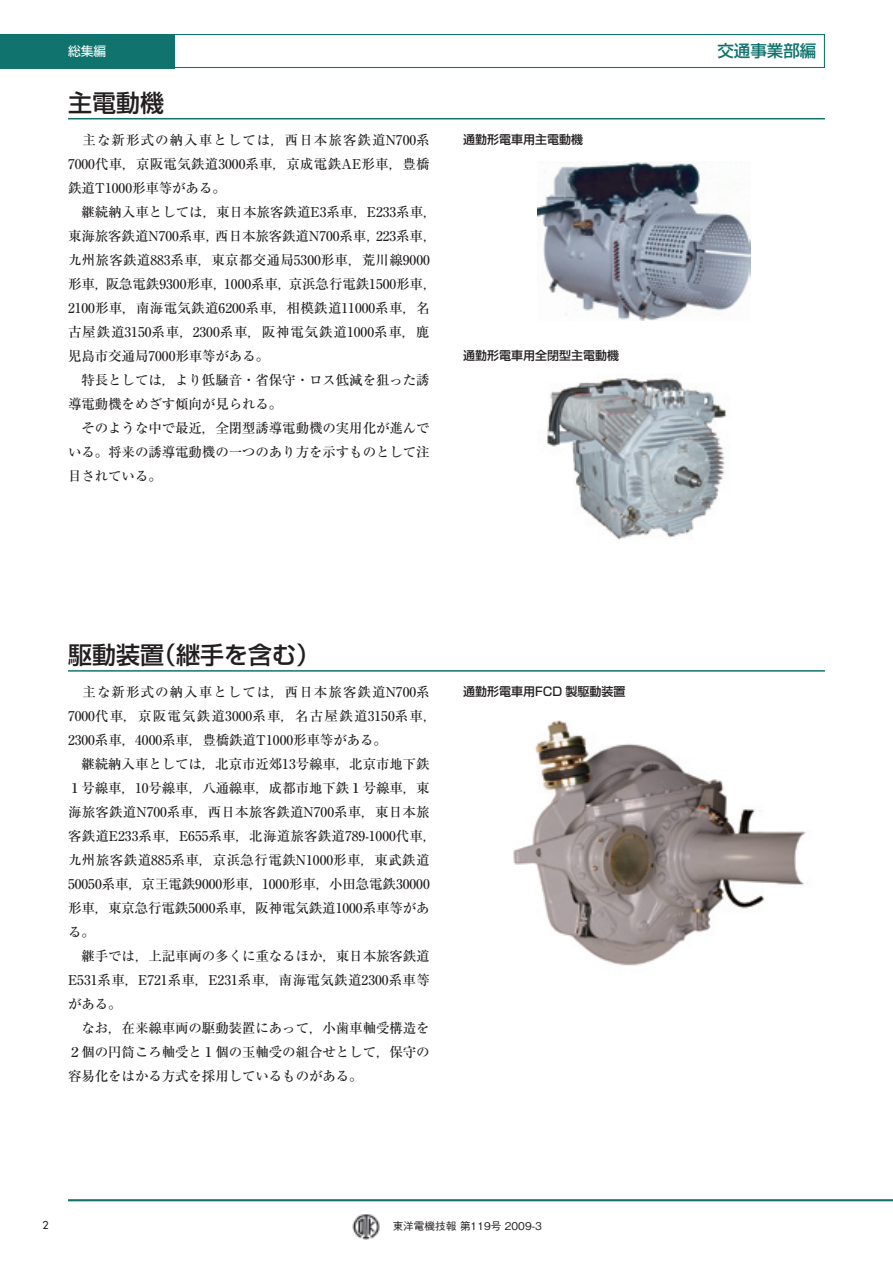
<style>
.page{position:relative;width:893px;height:1263px;background:#fff}
.page>*{position:absolute;margin:0;border:0;box-sizing:border-box;transform-origin:0 0}
.見出し-総集編{font:500 24px "Shin Go Pro";color:#231f20}
.t1{font:500 16.5px "Shin Go Pro";color:#10736d}
.本文{font:500 13.5px/24px "Ryumin Pro";color:#231f20;text-align:justify}
.t2{font:12.75px "Shin Go Pro";color:#fff}
.図表見出し{font:500 12px "Shin Go Pro";color:#231f20}
.t3{font:500 10.65px "Gothic BBB Pro";color:#231f20}
.t4{font:10.65px "Futura";color:#231f20}
</style>
<div class="page">
<hr style="left:68px;top:1199px;width:825px;height:2px;background:#10736d">
<img style="left:352px;top:1214px;width:28px;height:26px">
<div style="left:0;top:34px;width:174px;height:34px;background:#10736d"></div>
<div style="left:0;top:34px;width:825px;height:34px;border:1px solid #10736d"></div>
<hr style="left:68px;top:670px;width:757px;height:2px;background:#10736d">
<hr style="left:68px;top:118px;width:757px;height:1px;background:#10736d">
<img style="left:538px;top:162px;width:212px;height:159px">
<img style="left:547px;top:378px;width:180px;height:162px">
<img style="left:513px;top:720px;width:293px;height:246px">
<p class="t2" style="left:68px;top:41px;width:40px">総集編</p>
<p class="t1" style="left:717px;top:37px;width:100px">交通事業部編</p>
<p class="見出し-総集編" style="left:68px;top:83px;width:97px">主電動機</p>
<p class="本文" style="left:68px;top:127px;width:363px">　主な新形式の納入車としては，西日本旅客鉄道N700系7000代車，京阪電気鉄道3000系車，京成電鉄AE形車，豊橋鉄道T1000形車等がある。</p>
<p class="本文" style="left:68px;top:199px;width:370px;text-align:left">　継続納入車としては，東日本旅客鉄道E3系車，E233系車，東海旅客鉄道N700系車，西日本旅客鉄道N700系車，223系車，九州旅客鉄道883系車，東京都交通局5300形車，荒川線9000形車，阪急電鉄9300形車，1000系車，京浜急行電鉄1500形車，2100形車，南海電気鉄道6200系車，相模鉄道11000系車，名古屋鉄道3150系車，2300系車，阪神電気鉄道1000系車，鹿児島市交通局7000形車等がある。</p>
<p class="本文" style="left:68px;top:367px;width:363px">　特長としては，より低騒音・省保守・ロス低減を狙った誘導電動機をめざす傾向が見られる。</p>
<p class="本文" style="left:68px;top:415px;width:363px">　そのような中で最近，全閉型誘導電動機の実用化が進んでいる。将来の誘導電動機の一つのあり方を示すものとして注目されている。</p>
<p class="図表見出し" style="left:463px;top:129px;width:122px">通勤形電車用主電動機</p>
<p class="図表見出し" style="left:463px;top:345px;width:158px">通勤形電車用全閉型主電動機</p>
<p class="見出し-総集編" style="left:68px;top:635px;width:254px">駆動装置（継手を含む）</p>
<p class="本文" style="left:68px;top:679px;width:370px;text-align:left">　主な新形式の納入車としては，西日本旅客鉄道N700系<br>7000代車，京阪電気鉄道3000系車，名古屋鉄道3150系車，<br>2300系車，4000系車，豊橋鉄道T1000形車等がある。</p>
<p class="本文" style="left:68px;top:751px;width:370px;text-align:left">　継続納入車としては，北京市近郊13号線車，北京市地下鉄<br>１号線車，10号線車，八通線車，成都市地下鉄１号線車，東海旅客鉄道N700系車，西日本旅客鉄道N700系車，東日本旅客鉄道E233系車，E655系車，北海道旅客鉄道789-1000代車，九州旅客鉄道885系車，京浜急行電鉄N1000形車，東武鉄道<br>50050系車，京王電鉄9000形車，1000形車，小田急電鉄30000形車，東京急行電鉄5000系車，阪神電気鉄道1000系車等がある。</p>
<p class="本文" style="left:68px;top:943px;width:363px">　継手では，上記車両の多くに重なるほか，東日本旅客鉄道E531系車，E721系車，E231系車，南海電気鉄道2300系車等がある。</p>
<p class="本文" style="left:68px;top:1015px;width:363px">　なお，在来線車両の駆動装置にあって，小歯車軸受構造を２個の円筒ころ軸受と１個の玉軸受の組合せとして，保守の容易化をはかる方式を採用しているものがある。</p>
<p class="図表見出し" style="left:463px;top:681px;width:164px">通勤形電車用FCD 製駆動装置</p>
<p class="t4" style="left:43px;top:1219px;width:8px">2</p>
<p class="t3" style="left:393px;top:1217px;width:151px">東洋電機技報 第119号 2009-3</p>
</div>
